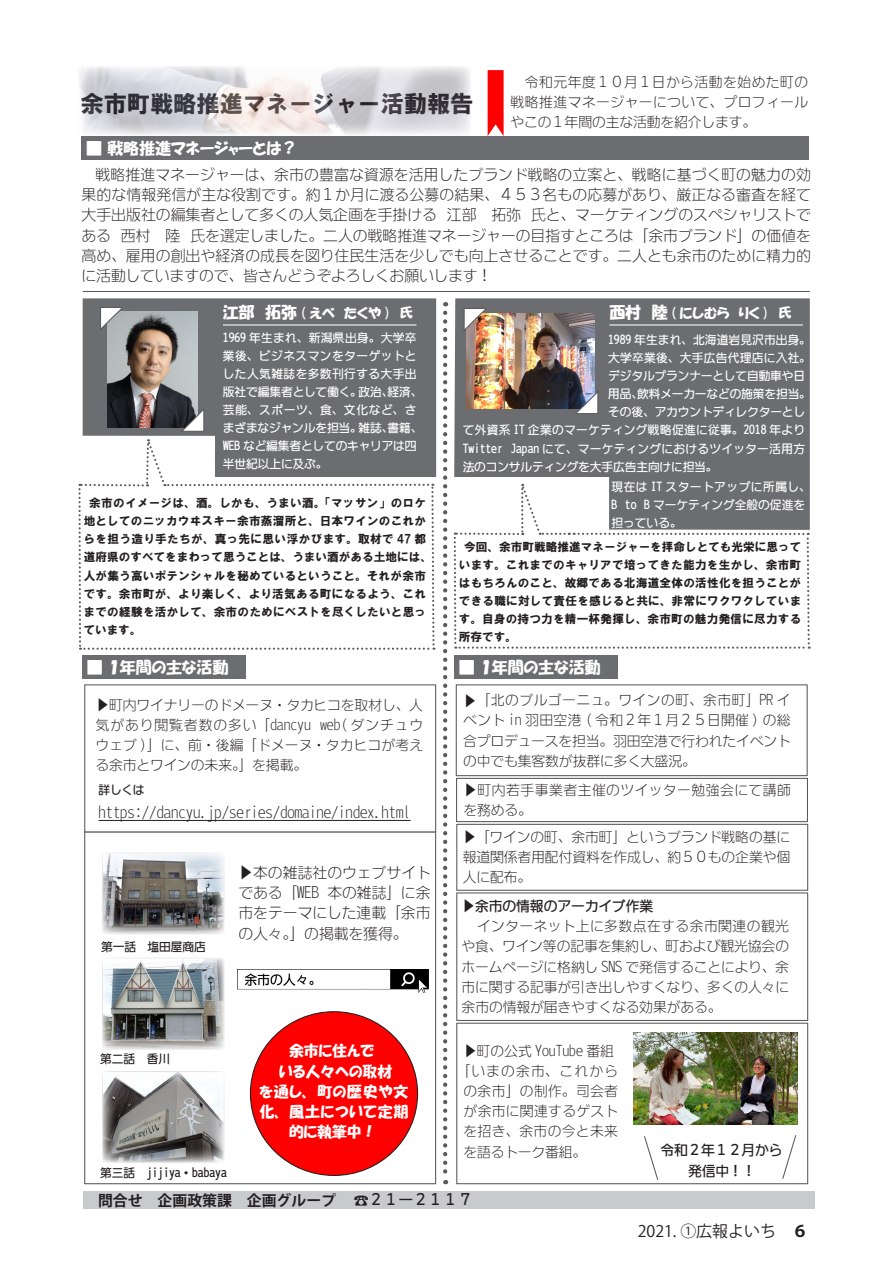
<style>
.page{position:relative;width:893px;height:1263px;background:#fff}
.page>*{position:absolute;margin:0;border:0;box-sizing:border-box;transform-origin:0 0}
.t1{font:23.4px "HGS Soei Kakugothic UB";letter-spacing:-.01em;color:#231f20}
.t2{font:15.9px "HGP Soei Kakupoptai";letter-spacing:-.005em;color:#fff}
.t3{font:15.9px "Koz Go Pro";color:#231f20}
.t4{font:700 15.9px "Koz Go Pro";color:#231f20}
.t5{font:14.85px/20.2px "DFUD Gothic W2 WIN RKSJ H";letter-spacing:-.005em;color:#231f20}
.t6{font:14.85px/20.2px "HGP Soei Kakupoptai";letter-spacing:-.005em;color:#fff;text-align:justify}
.t7{font:700 14.85px "Koz Go Pro";color:#231f20}
.t8{font:14.85px "DFUD Gothic W6 WIN RKSJ H";color:#231f20}
.t9{font:13.8px/20.2px "DFUD Gothic W2 WIN RKSJ H";letter-spacing:-.005em;color:#231f20;text-align:justify}
.t10{font:13.8px/20.2px "DFUD Gothic W2 WIN RKSJ H";letter-spacing:.025em;color:#231f20;text-align:center}
.t11{font:13.8px "DFUD Gothic W6 WIN RKSJ H";letter-spacing:-.01em;color:#231f20}
.t12{font:13.8px/20.2px "DFUD Gothic W2 WIN RKSJ H";letter-spacing:.035em;color:#231f20}
.t13{font:13.8px "HGP Soei Kakupoptai";letter-spacing:-.005em;color:#fff}
.t14{font:12.75px "HGP Soei Kakupoptai";color:#fff}
.t15{font:11.7px/18px "HGS Soei Kakugothic UB";letter-spacing:.01em;color:#231f20}
.t16{font:11.7px/18px "DFUD Gothic W6 WIN RKSJ H";color:#fff}
.t17{font:11.7px "DFUD Gothic W6 WIN RKSJ H";letter-spacing:.025em;color:#fff}
.t18{font:11.7px "DFUD Gothic W6 WIN RKSJ H";letter-spacing:-.005em;color:#231f20}
.t19{font:11.7px "DFUD Gothic W6 WIN RKSJ H";letter-spacing:.04em;color:#fff}
.t20{font:11.7px "DFUD Gothic W6 WIN RKSJ H";letter-spacing:.03em;color:#fff}
.t21{font:11.7px "DFUD Gothic W6 WIN RKSJ H";letter-spacing:.06em;color:#fff}
.s1{font-family:"Koz Min Pro"}
.s2{color:#231f20}
</style>
<div class="page">
<div style="left:84px;top:831px;width:352px;height:353px;background:#fff;border:1px solid #5a5a5d"></div>
<svg style="left:78px;top:477px;width:358px;height:173px"></svg>
<div style="left:82px;top:137px;width:727px;height:23px;background:#6c6d70"></div>
<hr style="left:83px;top:291px;width:727px;height:1px;background:#5a5a5d">
<svg style="left:443px;top:313px;width:4px;height:871px"></svg>
<svg style="left:83px;top:298px;width:353px;height:179px;background:#7b7c7f"></svg>
<hr style="left:223px;top:324px;width:193px;height:1px;background:#fff">
<svg style="left:488px;top:70px;width:16px;height:66px"></svg>
<svg style="left:453px;top:530px;width:358px;height:119px"></svg>
<svg style="left:454px;top:298px;width:356px;height:232px;background:#7e7f81"></svg>
<hr style="left:609px;top:324px;width:194px;height:1px;background:#fff">
<div style="left:82px;top:655px;width:164px;height:24px;background:#6c6d70"></div>
<img style="left:104px;top:1073px;width:118px;height:88px">
<img style="left:104px;top:855px;width:118px;height:79px">
<img style="left:104px;top:959px;width:118px;height:88px">
<div style="left:250px;top:1012px;width:168px;height:163px;background:#f00;border-radius:50%"></div>
<div style="left:84px;top:684px;width:352px;height:148px;background:#fff;border:1px solid #5a5a5d"></div>
<img style="left:237px;top:969px;width:192px;height:23px">
<div style="left:456px;top:684px;width:352px;height:92px;background:#fff;border:1px solid #5a5a5d"></div>
<div style="left:456px;top:778px;width:352px;height:44px;background:#fff;border:1px solid #5a5a5d"></div>
<div style="left:456px;top:824px;width:352px;height:67px;background:#fff;border:1px solid #5a5a5d"></div>
<div style="left:456px;top:892px;width:352px;height:129px;background:#fff;border:1px solid #5a5a5d"></div>
<div style="left:456px;top:1023px;width:352px;height:161px;background:#fff;border:1px solid #5a5a5d"></div>
<svg style="left:644px;top:1136px;width:15px;height:44px"></svg>
<svg style="left:782px;top:1135px;width:15px;height:44px"></svg>
<img style="left:107px;top:311px;width:90px;height:116px">
<img style="left:467px;top:313px;width:127px;height:96px">
<img style="left:634px;top:1032px;width:164px;height:92px">
<svg style="left:462px;top:307px;width:26px;height:25px"></svg>
<svg style="left:574px;top:390px;width:26px;height:25px"></svg>
<svg style="left:99px;top:306px;width:25px;height:25px"></svg>
<svg style="left:180px;top:408px;width:25px;height:25px"></svg>
<hr style="left:99px;top:820px;width:312px;height:1px;background:#231f20">
<div style="left:83px;top:1191px;width:731px;height:17px;background:#c9cacc"></div>
<img style="left:79px;top:66px;width:391px;height:69px">
<div style="left:454px;top:655px;width:164px;height:24px;background:#6c6d70"></div>
<p class="t1" style="left:80px;top:92px;width:395px">余市町戦略推進マネージャー活動報告</p>
<p class="t9" style="left:510px;top:72px;width:299px">　令和元年度１０月１日から活動を始めた町の戦略推進マネージャーについて、プロフィールやこの１年間の主な活動を紹介します。</p>
<p class="t2" style="left:86px;top:140px;width:212px">■ 戦略推進マネージャーとは?</p>
<p class="t5" style="left:82px;top:164px;width:731px;text-align:right">戦略推進マネージャーは、余市の豊富な資源を活用したブランド戦略の立案と、戦略に基づく町の魅力の効果的な情報発信が主な役割です。約１か月に渡る公募の結果、４５３名もの応募があり、厳正なる審査を経て氏と、マーケティングのスペシャリストで</p>
<p class="t5" style="left:190px;top:205px;width:622px;text-indent:-109px">大手出版社の編集者として多くの人気企画を手掛ける<br>氏を選定しました。二人の戦略推進マネージャーの目指すところは「余市ブランド」の価値を</p>
<p class="t5" style="left:447px;top:205px;width:76px">江部　拓弥</p>
<p class="t5" style="left:121px;top:225px;width:61px">西村　陸</p>
<p class="t5" style="left:81px;top:225px;width:731px">ある<br>高め、雇用の創出や経済の成長を図り住民生活を少しでも向上させることです。二人とも余市のために精力的に活動していますので、皆さんどうぞよろしくお願いします!</p>
<p class="t14" style="left:400px;top:306px;width:14px">氏</p>
<p class="t2" style="left:609px;top:305px;width:60px">西村　陸</p>
<p class="t16" style="left:608px;top:331px;width:204px">1989 年生まれ、北海道岩見沢市出身。</p>
<p class="t17" style="left:608px;top:350px;width:204px">大学卒業後、大手広告代理店に入社。</p>
<p class="t16" style="left:608px;top:367px;width:198px">デジタルプランナーとして自動車や日</p>
<p class="t16" style="left:637px;top:385px;width:175px">飲料メーカーなどの施策を担当。</p>
<p class="t2" style="left:223px;top:305px;width:76px">江部　拓弥</p>
<p class="t20" style="left:223px;top:330px;width:195px">1969 年生まれ、新潟県出身。大学卒</p>
<p class="t19" style="left:223px;top:348px;width:195px">業後、ビジネスマンをターゲットと</p>
<p class="t19" style="left:223px;top:366px;width:195px">した人気雑誌を多数刊行する大手出</p>
<p class="t16" style="left:388px;top:383px;width:36px">経済、</p>
<p class="t13" style="left:301px;top:306px;width:90px">( えべ　たくや )</p>
<p class="t13" style="left:672px;top:306px;width:98px">( にしむら　りく )</p>
<p class="t14" style="left:779px;top:306px;width:14px">氏</p>
<p class="t16" style="left:223px;top:383px;width:140px">版社で編集者として働く。</p>
<p class="t21" style="left:223px;top:402px;width:195px">芸能、スポーツ、食、文化など、さ</p>
<p class="t16" style="left:388px;top:419px;width:36px">書籍、</p>
<p class="t16" style="left:359px;top:383px;width:36px">政治、</p>
<p class="t16" style="left:608px;top:385px;width:36px">用品、</p>
<p class="t16" style="left:608px;top:403px;width:198px">その後、アカウントディレクターとし</p>
<p class="t17" style="left:463px;top:422px;width:344px">て外資系 IT 企業のマーケティング戦略促進に従事。2018 年より</p>
<p class="t17" style="left:510px;top:440px;width:296px">Japan にて、マーケティングにおけるツイッター活用方</p>
<p class="t16" style="left:223px;top:419px;width:195px">まざまなジャンルを担当。<br>WEB など編集者としてのキャリアは四半世紀以上に及ぶ。</p>
<p class="t15" style="left:84px;top:494px;width:350px;text-indent:6px">余市のイメージは、酒。しかも、うまい酒。「マッサン」のロケ地としてのニッカウヰスキー余市蒸溜所と、日本ワインのこれからを担う造り手たちが、真っ先に思い浮かびます。取材で 47 都道府県のすべてをまわって思うことは、うまい酒がある土地には、人が集う高いポテンシャルを秘めているということ。それが余市です。余市町が、より楽しく、より活気ある町になるよう、これまでの経験を活かして、余市のためにベストを尽くしたいと思っています。</p>
<p class="t16" style="left:359px;top:419px;width:36px">雑誌、</p>
<p class="t16" style="left:463px;top:439px;width:256px">Twitter<br>法のコンサルティングを大手広告主向けに担当。</p>
<p class="t16" style="left:644px;top:477px;width:168px;text-indent:-33px">現在は IT スタートアップに所属し、<br>B マーケティング全般の促進を</p>
<p class="t16" style="left:612px;top:495px;width:72px">B<br>担っている。</p>
<p class="t16" style="left:625px;top:495px;width:13px">to</p>
<p class="t15" style="left:459px;top:538px;width:344px;text-align:justify;text-indent:5px">今回、余市町戦略推進マネージャーを拝命しとても光栄に思っています。これまでのキャリアで培ってきた能力を生かし、余市町はもちろんのこと、故郷である北海道全体の活性化を担うことができる職に対して責任を感じると共に、非常にワクワクしています。自身の持つ力を精一杯発揮し、余市町の魅力発信に尽力する所存です。</p>
<p class="t2" style="left:87px;top:659px;width:143px">■ １年間の主な活動</p>
<p class="t9" style="left:95px;top:694px;width:329px;text-align:right"><span class="s1">▶</span>町内ワイナリーのドメーヌ・タカヒコを取材し、人web( ダンチュウ</p>
<p class="t9" style="left:96px;top:714px;width:329px;text-align:left">気があり閲覧者数の多い「dancyu<br>ウェブ)」に、前・後編「ドメーヌ・タカヒコが考える余市とワインの未来。」を掲載。</p>
<p class="t18" style="left:99px;top:782px;width:48px">詳しくは</p>
<p class="t5" style="left:99px;top:802px;width:314px">https://dancyu.jp/series/domaine/index.html</p>
<p class="t18" style="left:101px;top:939px;width:106px">第一話　塩田屋商店</p>
<p class="t5" style="left:238px;top:862px;width:194px;text-align:right"><span class="s1">▶</span>本の雑誌社のウェブサイト本の雑誌」に余</p>
<p class="t5" style="left:238px;top:882px;width:194px">である「WEB<br>市をテーマにした連載「余市の人々。」の掲載を獲得。</p>
<p class="t18" style="left:100px;top:1051px;width:71px">第二話　香川</p>
<p class="t18" style="left:100px;top:1165px;width:128px">第三話　jijiya・babaya</p>
<p class="t6" style="left:259px;top:1041px;width:116px"><span class="s2">　　</span>　余市に住んで</p>
<p class="t6" style="left:259px;top:1061px;width:134px">　　いる人々への取材</p>
<p class="t6" style="left:259px;top:1081px;width:150px">を通し、町の歴史や文化、風土について定期　　　的に執筆中!</p>
<p class="t2" style="left:459px;top:659px;width:143px">■ １年間の主な活動</p>
<p class="t9" style="left:463px;top:690px;width:329px"><span class="s1">▶</span>「北のブルゴーニュ。ワインの町、余市町」PR イベント in 羽田空港 ( 令和２年１月２５日開催 ) の総合プロデュースを担当。羽田空港で行われたイベントの中でも集客数が抜群に多く大盛況。</p>
<p class="t12" style="left:463px;top:779px;width:329px"><span class="s1">▶</span>町内若手事業者主催のツイッター勉強会にて講師を務める。</p>
<p class="t9" style="left:462px;top:826px;width:329px"><span class="s1">▶</span>「ワインの町、余市町」というブランド戦略の基に報道関係者用配付資料を作成し、約５０もの企業や個人に配布。</p>
<p class="t11" style="left:461px;top:897px;width:193px"><span class="s1">▶</span>余市の情報のアーカイブ作業</p>
<p class="t9" style="left:462px;top:916px;width:329px;text-indent:15px">インターネット上に多数点在する余市関連の観光や食、ワイン等の記事を集約し、町および観光協会のホームページに格納し SNS で発信することにより、余市に関する記事が引き出しやすくなり、多くの人々に余市の情報が届きやすくなる効果がある。</p>
<p class="t9" style="left:463px;top:1040px;width:152px"><span class="s1">▶</span>町の公式 YouTube 番組</p>
<p class="t10" style="left:456px;top:1060px;width:163px">「いまの余市、これからの余市」の制作。司会者が余市に関連するゲストを招き、余市の今と未来</p>
<p class="t11" style="left:660px;top:1141px;width:124px">令和２年１２月から</p>
<p class="t9" style="left:463px;top:1141px;width:124px">を語るトーク番組。</p>
<p class="t11" style="left:674px;top:1161px;width:80px">　発信中! !</p>
<p class="t7" style="left:98px;top:1191px;width:240px">問合せ　企画政策課　企画グループ</p>
<p class="t8" style="left:354px;top:1190px;width:121px"><span class="s1">☎</span>２１ー２１１７</p>
<p class="t3" style="left:638px;top:1220px;width:140px">2021. ①広報よいち</p>
<p class="t4" style="left:792px;top:1220px;width:17px">６</p>
</div>
